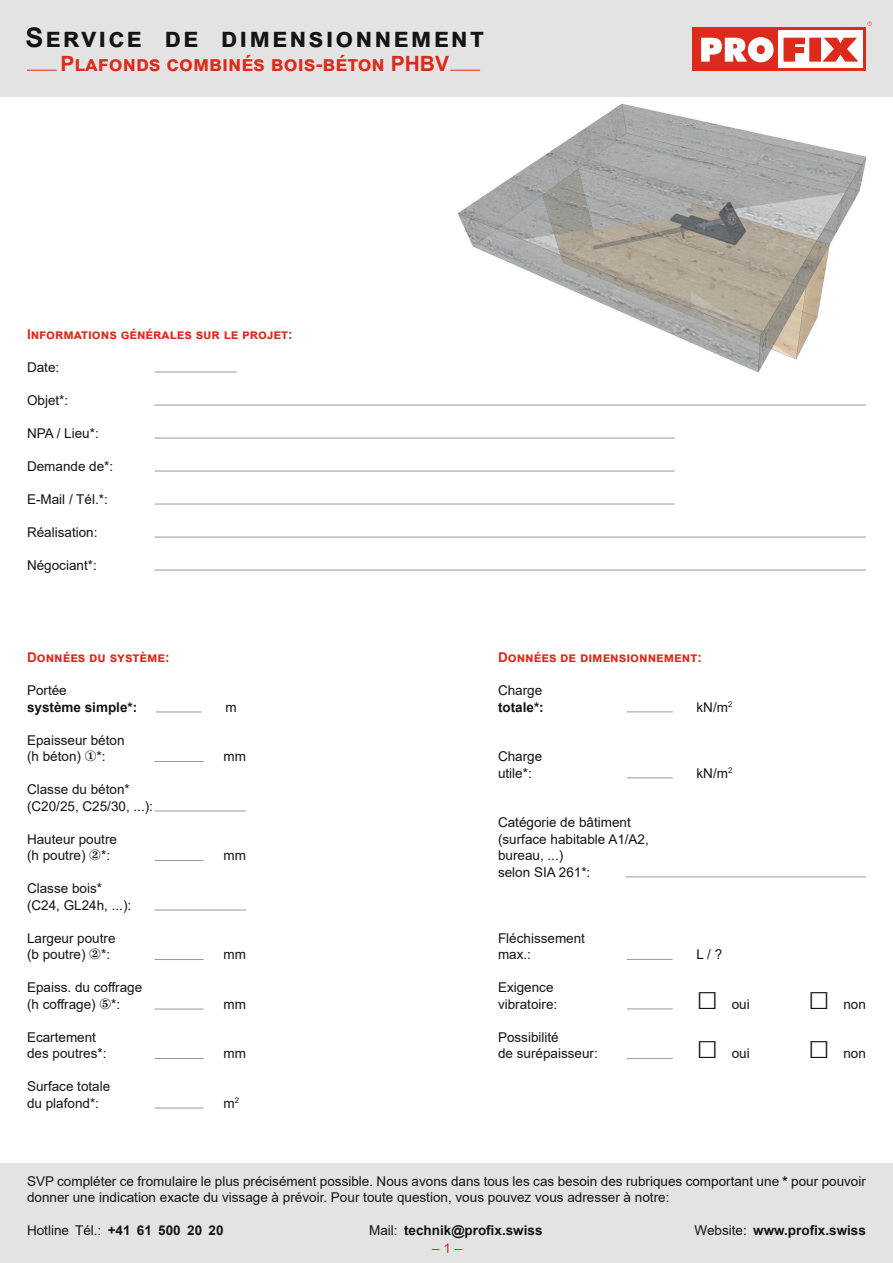
<style>
.page{position:relative;width:893px;height:1263px;background:#fff}
.page>*{position:absolute;margin:0;border:0;box-sizing:border-box;transform-origin:0 0}
.GT_ohne_Linie{font:700 27px "Arial";letter-spacing:.075em;color:#131413}
.GT_ohne_Linie-2{font:700 21px "Arial";color:#dc2a1b}
.GT_mit_kurzer_Linie{font:13.5px/16.5px "Arial";color:#131413}
.GT_ohne_Linie-3{font:13.5px/16.5px "Arial";color:#131413}
.GT_mit_Linie{font:13.5px/16.5px "Arial";color:#131413}
.GT_ohne_Linie-4{font:700 13.5px "Arial";color:#dc2a1b}
.GT_mit_längerer_Lini{font:13.5px/16.5px "Arial";color:#131413}
.GT_ohne_Linie-5{font:700 13.5px "Arial";color:#131413}
.GT_mit_kurzer_Linie-2{font:700 13.5px/16.5px "Arial";color:#131413}
.GT_mit_ganz_kurzer_L{font:13.5px "Arial";color:#131413}
.t1{font:13.5px "Arial";color:#dc2a1b}
.s1{font-weight:400}
.s2{font-size:36px}
.s3{font-weight:700}
</style>
<div class="page">
<div style="left:0;top:1163px;width:893px;height:100px;background:#e3e3e3"></div>
<div style="left:0;top:0;width:893px;height:97px;background:#e3e3e3"></div>
<div style="left:692px;top:27px;width:174px;height:44px;background:#dc2a1b"></div>
<div style="left:778px;top:30px;width:85px;height:38px;background:#fff"></div>
<svg style="left:701px;top:37px;width:73px;height:25px"></svg>
<svg style="left:783px;top:38px;width:75px;height:24px"></svg>
<svg style="left:867px;top:21px;width:5px;height:5px"></svg>
<hr style="left:27px;top:70px;width:30px;height:1px;background:#dc2a1b">
<hr style="left:450px;top:70px;width:30px;height:1px;background:#dc2a1b">
<hr style="left:155px;top:372px;width:82px;height:1px;background:#999">
<hr style="left:155px;top:405px;width:711px;height:1px;background:#999">
<hr style="left:155px;top:438px;width:520px;height:1px;background:#999">
<hr style="left:155px;top:471px;width:520px;height:1px;background:#999">
<hr style="left:155px;top:504px;width:520px;height:1px;background:#999">
<hr style="left:155px;top:537px;width:711px;height:1px;background:#999">
<hr style="left:155px;top:570px;width:711px;height:1px;background:#999">
<hr style="left:156px;top:712px;width:46px;height:1px;background:#999">
<hr style="left:155px;top:761px;width:49px;height:1px;background:#999">
<hr style="left:155px;top:811px;width:91px;height:1px;background:#999">
<hr style="left:155px;top:860px;width:49px;height:1px;background:#999">
<hr style="left:155px;top:910px;width:91px;height:1px;background:#999">
<hr style="left:155px;top:959px;width:49px;height:1px;background:#999">
<hr style="left:155px;top:1009px;width:49px;height:1px;background:#999">
<hr style="left:155px;top:1058px;width:49px;height:1px;background:#999">
<hr style="left:155px;top:1108px;width:49px;height:1px;background:#999">
<hr style="left:627px;top:711px;width:46px;height:1px;background:#999">
<hr style="left:627px;top:777px;width:46px;height:1px;background:#999">
<hr style="left:626px;top:876px;width:240px;height:1px;background:#999">
<hr style="left:627px;top:959px;width:46px;height:1px;background:#999">
<hr style="left:627px;top:1008px;width:46px;height:1px;background:#999">
<hr style="left:627px;top:1058px;width:46px;height:1px;background:#999">
<img style="left:457px;top:103px;width:409px;height:269px">
<p class="GT_ohne_Linie" style="left:26px;top:18px;width:460px">Service de dimensionnement</p>
<p class="GT_ohne_Linie-2" style="left:60px;top:48px;width:390px">Plafonds combinés bois-béton PHBV</p>
<p class="GT_ohne_Linie-4" style="left:27px;top:324px;width:267px">Informations générales sur le projet:</p>
<p class="GT_mit_ganz_kurzer_L" style="left:27px;top:358px;width:34px">Date:</p>
<p class="GT_mit_Linie" style="left:27px;top:392px;width:43px">Objet*:</p>
<p class="GT_mit_kurzer_Linie" style="left:27px;top:425px;width:73px">NPA / Lieu*:</p>
<p class="GT_mit_kurzer_Linie" style="left:27px;top:458px;width:88px">Demande de*:</p>
<p class="GT_mit_kurzer_Linie" style="left:27px;top:491px;width:82px">E-Mail / Tél.*:</p>
<p class="GT_mit_Linie" style="left:27px;top:524px;width:72px">Réalisation:</p>
<p class="GT_mit_Linie" style="left:27px;top:557px;width:71px">Négociant*:</p>
<p class="GT_ohne_Linie-4" style="left:27px;top:648px;width:144px">Données du système:</p>
<p class="GT_mit_kurzer_Linie-2" style="left:27px;top:682px;width:112px"><span class="s1">Portée<br></span>système simple*:</p>
<p class="GT_mit_kurzer_Linie" style="left:27px;top:731px;width:99px">Epaisseur béton (h béton) ①*:</p>
<p class="GT_mit_längerer_Lini" style="left:27px;top:781px;width:128px">Classe du béton* (C20/25, C25/30, ...):</p>
<p class="GT_mit_kurzer_Linie" style="left:27px;top:830px;width:92px">Hauteur poutre (h poutre) ②*:</p>
<p class="GT_mit_längerer_Lini" style="left:27px;top:880px;width:106px">Classe bois* (C24, GL24h, ...):</p>
<p class="GT_mit_kurzer_Linie" style="left:27px;top:929px;width:90px">Largeur poutre (b poutre) ②*:</p>
<p class="GT_mit_kurzer_Linie" style="left:27px;top:979px;width:117px">Epaiss. du coffrage (h coffrage) ⑤*:</p>
<p class="GT_mit_kurzer_Linie" style="left:27px;top:1028px;width:81px">Ecartement des poutres*:</p>
<p class="GT_mit_kurzer_Linie" style="left:27px;top:1078px;width:85px">Surface totale du plafond*:</p>
<p class="GT_mit_kurzer_Linie" style="left:225px;top:698px;width:13px">m</p>
<p class="GT_mit_kurzer_Linie" style="left:224px;top:748px;width:24px">mm</p>
<p class="GT_mit_kurzer_Linie" style="left:224px;top:847px;width:24px">mm</p>
<p class="GT_mit_kurzer_Linie" style="left:224px;top:946px;width:24px">mm</p>
<p class="GT_mit_kurzer_Linie" style="left:223px;top:995px;width:24px">mm</p>
<p class="GT_mit_kurzer_Linie" style="left:224px;top:1045px;width:24px">mm</p>
<p class="GT_mit_kurzer_Linie" style="left:224px;top:1094px;width:17px">m<sup>2</sup></p>
<p class="GT_ohne_Linie-4" style="left:498px;top:648px;width:205px">Données de dimensionnement:</p>
<p class="GT_mit_kurzer_Linie-2" style="left:498px;top:682px;width:47px"><span class="s1">Charge </span>totale*:</p>
<p class="GT_mit_kurzer_Linie" style="left:696px;top:698px;width:37px">kN/m<sup>2</sup></p>
<p class="GT_mit_kurzer_Linie" style="left:498px;top:748px;width:46px">Charge utile*:</p>
<p class="GT_mit_Linie" style="left:498px;top:814px;width:152px">Catégorie de bâtiment (surface habitable A1/A2, bureau, ...)<br>selon SIA 261*:</p>
<p class="GT_mit_kurzer_Linie" style="left:498px;top:929px;width:89px">Fléchissement max.:</p>
<p class="GT_mit_kurzer_Linie" style="left:696px;top:764px;width:37px">kN/m<sup>2</sup></p>
<p class="GT_mit_kurzer_Linie" style="left:696px;top:946px;width:27px">L / ?</p>
<p class="GT_mit_kurzer_Linie" style="left:498px;top:979px;width:61px">Exigence vibratoire:</p>
<p class="GT_mit_kurzer_Linie" style="left:696px;top:995px;width:55px"><span class="s2">□</span> oui</p>
<p class="GT_mit_kurzer_Linie" style="left:808px;top:995px;width:59px"><span class="s2">□</span> non</p>
<p class="GT_mit_kurzer_Linie" style="left:498px;top:1028px;width:101px">Possibilité<br>de surépaisseur:</p>
<p class="GT_mit_kurzer_Linie" style="left:696px;top:1045px;width:55px"><span class="s2">□</span> oui</p>
<p class="GT_mit_kurzer_Linie" style="left:808px;top:1045px;width:59px"><span class="s2">□</span> non</p>
<p class="GT_ohne_Linie-3" style="left:27px;top:1172px;width:840px">SVP compléter ce fromulaire le plus précisément possible. Nous avons dans tous les cas besoin des rubriques comportant une <span class="s3">*</span> pour pouvoir donner une indication exacte du vissage à prévoir. Pour toute question, vous pouvez vous adresser à notre:</p>
<p class="GT_ohne_Linie-3" style="left:27px;top:1222px;width:198px">Hotline Tél.: <span class="s3">+41 61 500 20 20</span></p>
<p class="GT_ohne_Linie-5" style="left:369px;top:1221px;width:175px"><span class="s1">Mail:</span> technik@profix.swiss</p>
<p class="GT_ohne_Linie-5" style="left:694px;top:1221px;width:173px"><span class="s1">Website:</span> www.profix.swiss</p>
<p class="t1" style="left:432px;top:1238px;width:32px">– 1 –</p>
</div>
